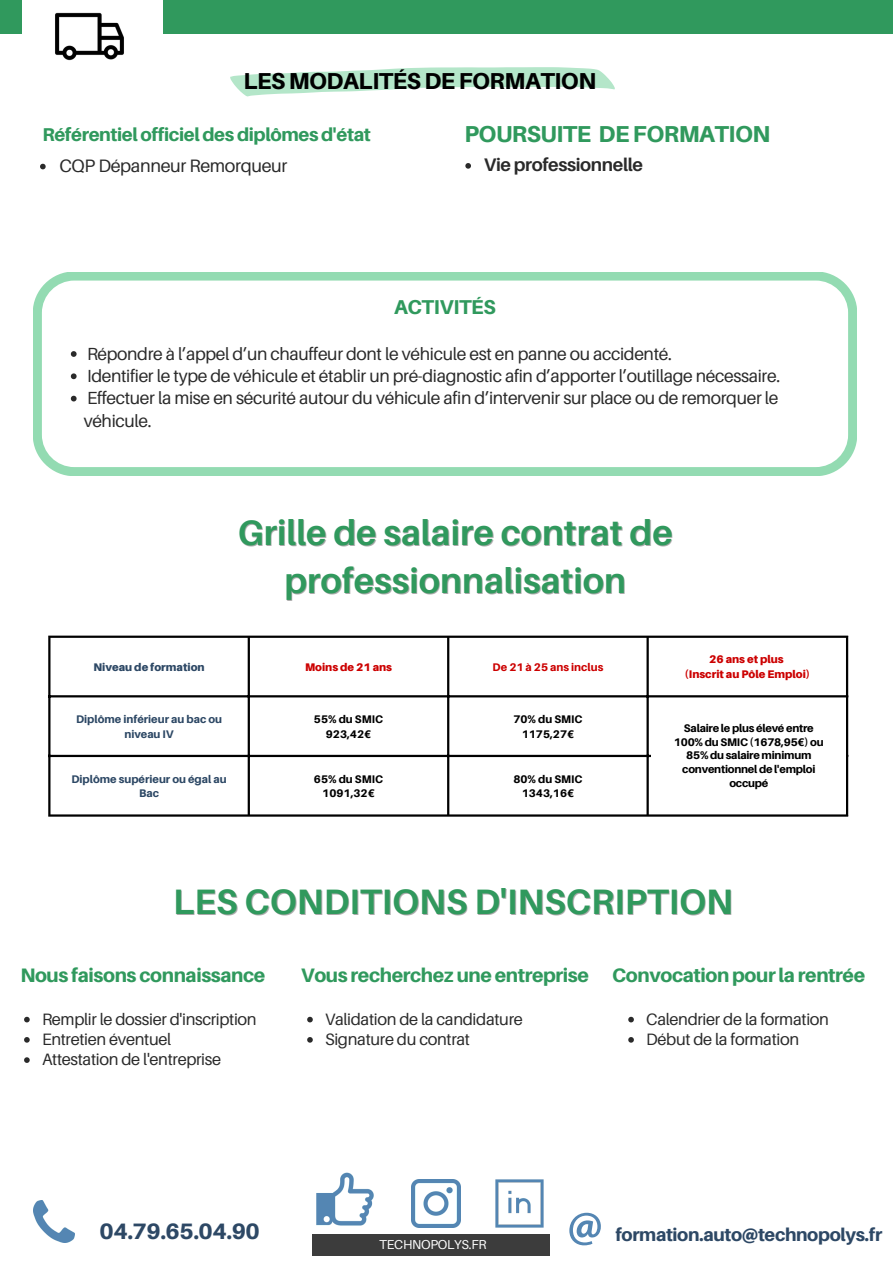
<style>
.page{position:relative;width:893px;height:1264px;background:#fff}
.page>*{position:absolute;margin:0;border:0;box-sizing:border-box;transform-origin:0 0}
.t1{font:700 35.25px/48.3px "Aileron";color:#30995d;text-align:center}
.t2{font:800 23.1px "Aileron";letter-spacing:-.02em;color:#000}
.t3{font:800 23.1px "Aileron";letter-spacing:-.02em;color:#30995d}
.t4{font:800 22.35px "Aileron";letter-spacing:-.02em;color:#2d4865}
.t5{font:800 20.1px "Aileron";letter-spacing:-.02em;color:#30995d}
.t6{font:800 19.5px "Aileron";letter-spacing:-.02em;color:#30995d}
.t7{font:800 18.6px "Aileron";letter-spacing:-.02em;color:#30995d}
.t8{font:800 18.15px "Aileron";letter-spacing:-.02em;color:#2d4865}
.t9{font:700 18.15px "Aileron";letter-spacing:-.02em;color:#2a2a2a}
.t10{font:18px "Aileron";letter-spacing:-.02em;color:#2a2a2a}
.t11{font:17.55px/22.4px "Aileron";letter-spacing:-.02em;color:#2a2a2a}
.t12{font:16.5px/20.2px "Aileron";letter-spacing:-.02em;color:#2a2a2a}
.t13{font:12.9px "Aileron";letter-spacing:-.02em;color:#fff}
.t14{font:800 11.1px/13.8px "Aileron";letter-spacing:-.02em;color:#000;text-align:center}
.t15{font:800 11.1px/14.7px "Aileron";color:#000;text-align:center}
.t16{font:800 11.1px/14.7px "Aileron";color:#2d4865;text-align:center}
.t17{font:900 11.1px/14.7px "Aileron";color:#c00;text-align:center}
.t18{font:900 11.1px "Aileron";color:#2d4865}
.t19{font:800 11.1px "Aileron";color:#c00}
</style>
<div class="page">
<div style="left:0;top:0;width:892px;height:34px;background:#30995d"></div>
<div style="left:23px;top:0;width:139px;height:34px;background:#fff"></div>
<svg style="left:33px;top:272px;width:823px;height:203px"></svg>
<img style="left:33px;top:1200px;width:42px;height:42px">
<div style="left:313px;top:1234px;width:236px;height:21px;background:#3c3c3c"></div>
<img style="left:316px;top:1172px;width:58px;height:54px">
<img style="left:412px;top:1179px;width:48px;height:48px">
<img style="left:495px;top:1179px;width:48px;height:48px">
<svg style="left:569px;top:1212px;width:31px;height:33px"></svg>
<svg style="left:40px;top:164px;width:6px;height:5px"></svg>
<svg style="left:230px;top:67px;width:384px;height:29px"></svg>
<svg style="left:465px;top:163px;width:6px;height:6px"></svg>
<svg style="left:24px;top:1016px;width:6px;height:6px"></svg>
<svg style="left:24px;top:1037px;width:6px;height:5px"></svg>
<svg style="left:24px;top:1057px;width:6px;height:5px"></svg>
<svg style="left:307px;top:1016px;width:6px;height:6px"></svg>
<svg style="left:307px;top:1037px;width:6px;height:5px"></svg>
<svg style="left:628px;top:1016px;width:6px;height:6px"></svg>
<svg style="left:628px;top:1037px;width:6px;height:5px"></svg>
<svg style="left:71px;top:351px;width:6px;height:6px"></svg>
<svg style="left:71px;top:373px;width:6px;height:6px"></svg>
<svg style="left:71px;top:396px;width:6px;height:5px"></svg>
<img style="left:49px;top:12px;width:80px;height:49px">
<hr style="left:48px;top:638px;width:2px;height:176px;background:#000">
<hr style="left:248px;top:638px;width:2px;height:176px;background:#000">
<hr style="left:447px;top:638px;width:2px;height:176px;background:#000">
<hr style="left:646px;top:638px;width:2px;height:176px;background:#000">
<hr style="left:845px;top:638px;width:3px;height:176px;background:#000">
<hr style="left:48px;top:635px;width:800px;height:3px;background:#000">
<hr style="left:48px;top:695px;width:800px;height:2px;background:#000">
<hr style="left:48px;top:754px;width:800px;height:3px;background:#000">
<hr style="left:48px;top:814px;width:800px;height:2px;background:#000">
<div style="left:651px;top:698px;width:194px;height:114px;background:#fff"></div>
<h2 class="t2" style="left:243px;top:66px;width:354px">LES MODALITÉS DE FORMATION</h2>
<p class="t7" style="left:42px;top:123px;width:330px">Référentiel officiel des diplômes d'état</p>
<h2 class="t3" style="left:464px;top:120px;width:307px">POURSUITE DE FORMATION</h2>
<p class="t9" style="left:484px;top:153px;width:160px">Vie professionnelle</p>
<p class="t10" style="left:59px;top:154px;width:229px">CQP Dépanneur Remorqueur</p>
<p class="t5" style="left:394px;top:294px;width:103px">ACTIVITÉS</p>
<p class="t11" style="left:84px;top:342px;width:698px">Répondre à l’appel d’un chauffeur dont le véhicule est en panne ou accidenté.<br>Identifier le type de véhicule et établir un pré-diagnostic afin d’apporter l’outillage nécessaire.<br>Effectuer la mise en sécurité autour du véhicule afin d’intervenir sur place ou de remorquer le véhicule.</p>
<h1 class="t1" style="left:238px;top:507px;width:436px">Grille de salaire contrat de professionnalisation</h1>
<p class="t18" style="left:93px;top:660px;width:113px">Niveau de formation</p>
<p class="t17" style="left:305px;top:659px;width:89px">Moins de 21 ans</p>
<p class="t19" style="left:492px;top:660px;width:112px">De 21 à 25 ans inclus</p>
<p class="t17" style="left:684px;top:652px;width:127px">26 ans et plus<br>(Inscrit au Pôle Emploi)</p>
<p class="t16" style="left:76px;top:711px;width:147px">Diplôme inférieur au bac ou niveau IV</p>
<p class="t15" style="left:314px;top:711px;width:71px">55% du SMIC<br>923,42€</p>
<p class="t15" style="left:513px;top:711px;width:71px">70% du SMIC<br>1175,27€</p>
<p class="t16" style="left:71px;top:771px;width:157px">Diplôme supérieur ou égal au<br>Bac</p>
<p class="t15" style="left:314px;top:771px;width:71px">65% du SMIC<br>1091,32€</p>
<p class="t15" style="left:513px;top:771px;width:71px">80% du SMIC<br>1343,16€</p>
<p class="t14" style="left:674px;top:720px;width:151px">Salaire le plus élevé entre<br>100% du SMIC (1678,95€) ou<br>85% du salaire minimum conventionnel de l'emploi occupé</p>
<h1 class="t1" style="left:173px;top:877px;width:561px">LES CONDITIONS D'INSCRIPTION</h1>
<p class="t6" style="left:20px;top:963px;width:246px">Nous faisons connaissance</p>
<p class="t12" style="left:42px;top:1008px;width:216px">Remplir le dossier d'inscription<br>Entretien éventuel<br>Attestation de l'entreprise</p>
<p class="t6" style="left:301px;top:963px;width:289px">Vous recherchez une entreprise</p>
<p class="t12" style="left:325px;top:1008px;width:199px">Validation de la candidature<br>Signature du contrat</p>
<p class="t6" style="left:612px;top:963px;width:254px">Convocation pour la rentrée</p>
<p class="t12" style="left:646px;top:1008px;width:184px">Calendrier de la formation<br>Début de la formation</p>
<p class="t4" style="left:99px;top:1217px;width:162px">04.79.65.04.90</p>
<p class="t13" style="left:379px;top:1236px;width:109px">TECHNOPOLYS.FR</p>
<p class="t8" style="left:615px;top:1223px;width:268px">formation.auto@technopolys.fr</p>
</div>
